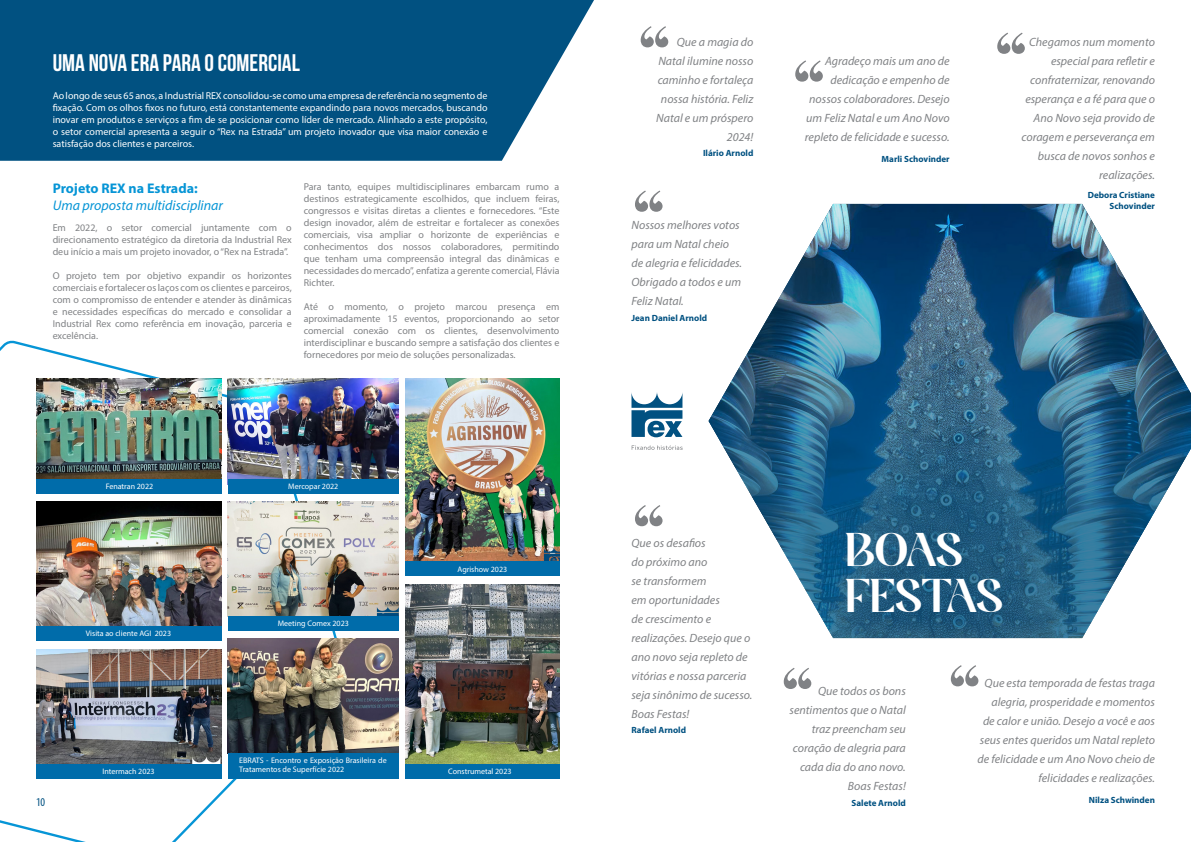
<style>
.page{position:relative;width:1191px;height:842px;background:#fff}
.page>*{position:absolute;margin:0;border:0;box-sizing:border-box;transform-origin:0 0}
.t1{font:77px "Abril Fatface";color:#808285}
.t2{font:47.3px "Alifira";color:#fff}
.t3{font:24px "Bebas Neue";color:#fff}
.t4{font:italic 14px "Myriad Pro";color:#0695d6}
.t5{font:700 14px "Myriad Pro";color:#0695d6}
.t6{font:italic 12px/19px "Myriad Pro";color:#808285;text-align:right}
.t7{font:condensed 12px "Myriad Pro";color:#015181}
.t8{font:10px/12px "Myriad Pro";color:#808285;text-align:justify}
.t9{font:10px/12px "Myriad Pro";color:#fff;text-align:justify}
.t10{font:700 9px "Myriad Pro";color:#015181}
.t11{font:8px/8.7px "Myriad Pro";color:#fff}
</style>
<div class="page">
<svg style="left:631px;top:392px;width:51px;height:45px"></svg>
<svg style="left:631px;top:445px;width:51px;height:5px"></svg>
<img style="left:708px;top:204px;width:483px;height:434px">
<svg style="left:0;top:340px;width:344px;height:502px"></svg>
<svg style="left:0;top:0;width:594px;height:161px;background:#145e8a"></svg>
<img style="left:405px;top:584px;width:154px;height:180px">
<img style="left:405px;top:378px;width:154px;height:184px">
<img style="left:228px;top:638px;width:171px;height:115px">
<img style="left:36px;top:649px;width:185px;height:115px">
<img style="left:36px;top:501px;width:185px;height:125px">
<img style="left:228px;top:501px;width:171px;height:115px">
<img style="left:36px;top:378px;width:185px;height:101px">
<img style="left:228px;top:378px;width:171px;height:101px">
<div style="left:36px;top:479px;width:185px;height:14px;background:#006caa"></div>
<div style="left:36px;top:626px;width:185px;height:14px;background:#006caa"></div>
<div style="left:228px;top:753px;width:171px;height:25px;background:#006caa"></div>
<div style="left:228px;top:479px;width:171px;height:14px;background:#006caa"></div>
<div style="left:228px;top:616px;width:171px;height:15px;background:#006caa"></div>
<div style="left:36px;top:764px;width:185px;height:14px;background:#006caa"></div>
<div style="left:405px;top:562px;width:154px;height:14px;background:#006caa"></div>
<div style="left:405px;top:764px;width:154px;height:14px;background:#006caa"></div>
<p class="t3" style="left:53px;top:49px;width:249px">UMA NOVA ERA PARA O COMERCIAL</p>
<p class="t9" style="left:53px;top:89px;width:436px">Ao longo de seus 65 anos, a Industrial REX consolidou-se como uma empresa de referência no segmento de fixação. Com os olhos fixos no futuro, está constantemente expandindo para novos mercados, buscando inovar em produtos e serviços a fim de se posicionar como líder de mercado. Alinhado a este propósito, o setor comercial apresenta a seguir o “Rex na Estrada” um projeto inovador que visa maior conexão e satisfação dos clientes e parceiros.</p>
<p class="t5" style="left:53px;top:179px;width:147px">Projeto REX na Estrada:</p>
<p class="t4" style="left:53px;top:196px;width:172px">Uma proposta multidisciplinar</p>
<p class="t8" style="left:53px;top:221px;width:240px">Em 2022, o setor comercial juntamente com o direcionamento estratégico da diretoria da Industrial Rex deu início a mais um projeto inovador, o “Rex na Estrada”.</p>
<p class="t8" style="left:53px;top:269px;width:240px">O projeto tem por objetivo expandir os horizontes comerciais e fortalecer os laços com os clientes e parceiros, com o compromisso de entender e atender às dinâmicas e necessidades específicas do mercado e consolidar a Industrial Rex como referência em inovação, parceria e excelência.</p>
<p class="t8" style="left:304px;top:180px;width:257px">Para tanto, equipes multidisciplinares embarcam rumo a destinos estrategicamente escolhidos, que incluem feiras, congressos e visitas diretas a clientes e fornecedores. “Este design inovador, além de estreitar e fortalecer as conexões comerciais, visa ampliar o horizonte de experiências e conhecimentos dos nossos colaboradores, permitindo que tenham uma compreensão integral das dinâmicas e necessidades do mercado”, enfatiza a gerente comercial, Flávia Richter.</p>
<p class="t8" style="left:304px;top:300px;width:257px">Até o momento, o projeto marcou presença em aproximadamente 15 eventos, proporcionando ao setor comercial conexão com os clientes, desenvolvimento interdisciplinar e buscando sempre a satisfação dos clientes e fornecedores por meio de soluções personalizadas.</p>
<p class="t11" style="left:106px;top:482px;width:49px">Fenatran 2022</p>
<p class="t11" style="left:86px;top:629px;width:87px">Visita ao cliente AGI 2023</p>
<p class="t7" style="left:36px;top:795px;width:11px">10</p>
<p class="t11" style="left:102px;top:767px;width:54px">Intermach 2023</p>
<p class="t11" style="left:288px;top:482px;width:52px">Mercopar 2022</p>
<p class="t11" style="left:278px;top:619px;width:73px">Meeting Comex 2023</p>
<p class="t11" style="left:239px;top:756px;width:149px">EBRATS - Encontro e Exposição Brasileira de<br>Tratamentos de Superfície 2022</p>
<p class="t11" style="left:457px;top:565px;width:51px">Agrishow 2023</p>
<p class="t11" style="left:448px;top:767px;width:65px">Construmetal 2023</p>
<p class="t1" style="left:637px;top:3px;width:36px">“</p>
<p class="t6" style="left:656px;top:32px;width:99px">Que a magia do<br>Natal ilumine nosso caminho e fortaleça nossa história. Feliz<br>Natal e um próspero<br>2024!</p>
<p class="t1" style="left:631px;top:167px;width:36px">“</p>
<p class="t10" style="left:703px;top:147px;width:52px">Ilário Arnold</p>
<p class="t6" style="left:631px;top:215px;width:112px;text-align:left">Nossos melhores votos para um Natal cheio de alegria e felicidades.<br>Obrigado a todos e um<br>Feliz Natal.</p>
<p class="t10" style="left:631px;top:312px;width:77px">Jean Daniel Arnold</p>
<p class="t6" style="left:805px;top:51px;width:146px">Agradeço mais um ano de dedicação e empenho de nossos colaboradores. Desejo um Feliz Natal e um Ano Novo repleto de felicidade e sucesso.</p>
<p class="t1" style="left:792px;top:37px;width:36px">“</p>
<p class="t10" style="left:881px;top:153px;width:69px">Marli Schovinder</p>
<p class="t1" style="left:993px;top:9px;width:36px">“</p>
<p class="t6" style="left:1021px;top:32px;width:135px">Chegamos num momento especial para refletir e confraternizar, renovando esperança e a fé para que o<br>Ano Novo seja provido de coragem e perseverança em busca de novos sonhos e realizações.</p>
<p class="t10" style="left:1087px;top:189px;width:69px">Debora Cristiane</p>
<p class="t10" style="left:1109px;top:200px;width:47px">Schovinder</p>
<p class="t1" style="left:631px;top:482px;width:36px">“</p>
<p class="t6" style="left:631px;top:534px;width:122px;text-align:left">Que os desafios<br>do próximo ano<br>se transformem<br>em oportunidades<br>de crescimento e realizações. Desejo que o ano novo seja repleto de vitórias e nossa parceria seja sinônimo de sucesso.<br>Boas Festas!</p>
<p class="t10" style="left:631px;top:724px;width:56px">Rafael Arnold</p>
<p class="t2" style="left:845px;top:523px;width:119px">BOAS</p>
<p class="t2" style="left:845px;top:569px;width:160px">FESTAS</p>
<p class="t1" style="left:780px;top:644px;width:36px">“</p>
<p class="t1" style="left:947px;top:642px;width:36px">“</p>
<p class="t6" style="left:789px;top:681px;width:118px">Que todos os bons sentimentos que o Natal traz preencham seu coração de alegria para cada dia do ano novo.<br>Boas Festas!</p>
<p class="t6" style="left:977px;top:673px;width:179px">Que esta temporada de festas traga alegria, prosperidade e momentos de calor e união. Desejo a você e aos seus entes queridos um Natal repleto de felicidade e um Ano Novo cheio de felicidades e realizações.</p>
<p class="t10" style="left:851px;top:797px;width:56px">Salete Arnold</p>
<p class="t10" style="left:1089px;top:794px;width:68px">Nilza Schwinden</p>
</div>
